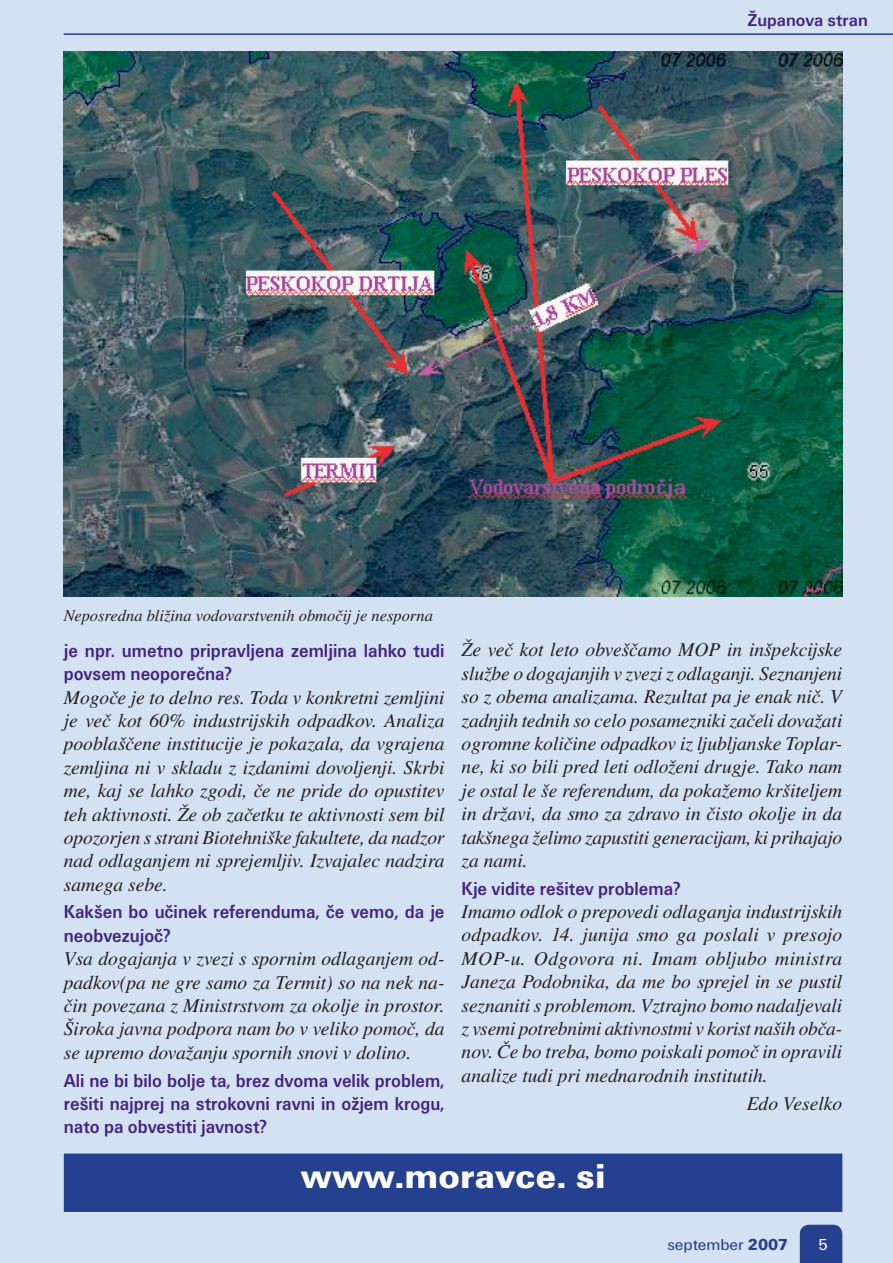
<style>
.page{position:relative;width:893px;height:1263px;background:#fff}
.page>*{position:absolute;margin:0;border:0;box-sizing:border-box;transform-origin:0 0}
.t1{font:36px "Unitus TEE Blac";color:#fff}
.t2{font:italic 19.5px/23.4px "Nimbus Rom No 9 LEE";color:#231f20;text-align:justify}
.t3{font:700 19.5px/23.4px "Unitus TEE";color:#432580;scale:.9 1}
.t4{font:700 18px "Unitus TEE";color:#432580;scale:.95 1}
.t5{font:italic 16.5px "Nimbus Rom No 9 LEE";color:#231f20}
.t6{font:16.5px "Unitus TEE";color:#25408e}
.t7{font:16.5px "Unitus TEE";color:#fff}
.s1{font-family:"Unitus TEE Blac"}
</style>
<div class="page">
<div style="left:0;top:0;width:892px;height:1263px;background:#d4e1f3"></div>
<div style="left:65px;top:1154px;width:776px;height:57px;background:#25408e"></div>
<div style="left:64px;top:1154px;width:778px;height:58px;border:2px solid #25408e"></div>
<img style="left:64px;top:51px;width:778px;height:546px">
<div style="left:799px;top:1225px;width:43px;height:38px;background:#25408e"></div>
<hr style="left:64px;top:33px;width:828px;height:2px;background:#25408e">
<p class="t4" style="left:747px;top:14px;width:128px">Županova stran</p>
<p class="t5" style="left:64px;top:609px;width:371px">Neposredna bližina vodovarstvenih območij je nesporna</p>
<p class="t3" style="left:64px;top:640px;width:424px">je npr. umetno pripravljena zemljina lahko tudi povsem neoporečna?</p>
<p class="t2" style="left:64px;top:687px;width:382px">Mogoče je to delno res. Toda v konkretni zemljini je več kot 60% industrijskih odpadkov. Analiza pooblaščene institucije je pokazala, da vgrajena zemljina ni v skladu z izdanimi dovoljenji. Skrbi me, kaj se lahko zgodi, če ne pride do opustitev teh aktivnosti. Že ob začetku te aktivnosti sem bil opozorjen s strani Biotehniške fakultete, da nadzor nad odlaganjem ni sprejemljiv. Izvajalec nadzira samega sebe.</p>
<p class="t3" style="left:64px;top:902px;width:424px">Kakšen bo učinek referenduma, če vemo, da je neobvezujoč?</p>
<p class="t2" style="left:64px;top:949px;width:382px">Vsa dogajanja v zvezi s spornim odlaganjem od&shy;padkov(pa ne gre samo za Termit) so na nek na&shy;čin povezana z Ministrstvom za okolje in prostor.<br>Široka javna podpora nam bo v veliko pomoč, da se upremo dovažanju spornih snovi v dolino.</p>
<p class="t3" style="left:64px;top:1070px;width:424px;text-align:justify">Ali ne bi bilo bolje ta, brez dvoma velik problem, rešiti najprej na strokovni ravni in ožjem krogu, nato pa obvestiti javnost?</p>
<p class="t2" style="left:461px;top:640px;width:382px">Že več kot leto obveščamo MOP in inšpekcijske službe o dogajanjih v zvezi z odlaganji. Seznanjeni so z obema analizama. Rezultat pa je enak nič. V zadnjih tednih so celo posamezniki začeli dovažati ogromne količine odpadkov iz ljubljanske Toplar&shy;ne, ki so bili pred leti odloženi drugje. Tako nam je ostal le še referendum, da pokažemo kršiteljem in državi, da smo za zdravo in čisto okolje in da takšnega želimo zapustiti generacijam, ki prihajajo za nami.</p>
<p class="t3" style="left:461px;top:878px;width:245px">Kje vidite rešitev problema?</p>
<p class="t2" style="left:461px;top:901px;width:382px">Imamo odlok o prepovedi odlaganja industrijskih odpadkov. 14. junija smo ga poslali v presojo MOP-u. Odgovora ni. Imam obljubo ministra Janeza Podobnika, da me bo sprejel in se pustil seznaniti s problemom. Vztrajno bomo nadaljevali z vsemi potrebnimi aktivnostmi v korist naših obča&shy;nov. Če bo treba, bomo poiskali pomoč in opravili analize tudi pri mednarodnih institutih.</p>
<p class="t2" style="left:746px;top:1093px;width:97px">Edo Veselko</p>
<h1 class="t1" style="left:300px;top:1162px;width:307px">www.moravce. si</h1>
<p class="t6" style="left:667px;top:1238px;width:122px">september <span class="s1">2007</span></p>
<p class="t7" style="left:818px;top:1238px;width:12px">5</p>
</div>
